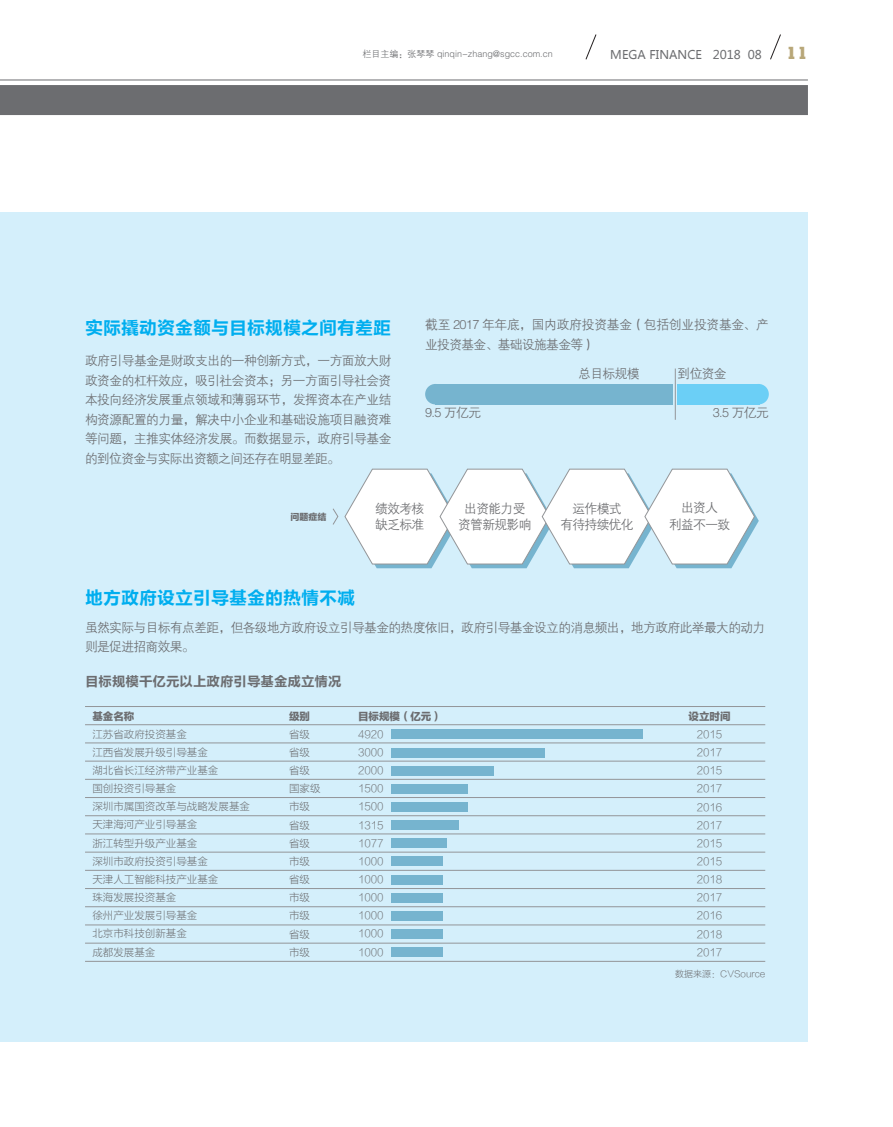
<style>
.page{position:relative;width:893px;height:1127px;background:#fff}
.page>*{position:absolute;margin:0;border:0;box-sizing:border-box;transform-origin:0 0}
.t1{font:18px "FZLTCHJW GB1 0";color:#00aeef}
.t2{font:800 16.95px "Stymie BT";color:#b8a779}
.t3{font:13.5px "FZLTCHJW GB1 0";color:#6c6d70}
.t4{font:12.75px/19.5px "FZZDXJW GB1 0";letter-spacing:-.05em;color:#6c6d70;text-align:center}
.t5{font:12.75px/19.5px "FZZDXJW GB1 0";letter-spacing:-.02em;color:#6c6d70}
.t6{font:12.75px "FZZDXJW GB1 0";letter-spacing:-.005em;color:#6c6d70}
.t7{font:12px "Microsoft Ya Hei";color:#6c6d70}
.t8{font:10.5px/18.1px "FZLTKHJW GB1 0";color:#6c6d70}
.t9{font:10.5px "FZLTTHJW GB1 0";color:#6c6d70}
.t10{font:9px "FZZDXJW GB1 0";color:#6c6d70}
.t11{font:9px "FZLTKHJW GB1 0";color:#6c6d70}
.t12{font:9px "FZLTTHJW GB1 0";color:#6c6d70}
</style>
<div class="page">
<svg style="left:585px;top:34px;width:12px;height:26px"></svg>
<svg style="left:770px;top:34px;width:11px;height:26px"></svg>
<div style="left:0;top:213px;width:808px;height:829px;background:#d4effb"></div>
<div style="left:0;top:85px;width:808px;height:30px;background:#6c6d70"></div>
<hr style="left:0;top:80px;width:808px;height:1px;background:#6c6d70">
<hr style="left:85px;top:724px;width:680px;height:1px;background:#939598">
<hr style="left:85px;top:706px;width:680px;height:1px;background:#939598">
<hr style="left:85px;top:870px;width:680px;height:1px;background:#939598">
<hr style="left:85px;top:797px;width:680px;height:1px;background:#939598">
<hr style="left:85px;top:943px;width:680px;height:1px;background:#939598">
<hr style="left:85px;top:761px;width:680px;height:1px;background:#939598">
<hr style="left:85px;top:906px;width:680px;height:1px;background:#939598">
<hr style="left:85px;top:852px;width:680px;height:1px;background:#939598">
<hr style="left:85px;top:742px;width:680px;height:1px;background:#939598">
<hr style="left:85px;top:888px;width:680px;height:1px;background:#939598">
<hr style="left:85px;top:815px;width:680px;height:1px;background:#939598">
<hr style="left:85px;top:961px;width:680px;height:1px;background:#939598">
<hr style="left:85px;top:779px;width:680px;height:1px;background:#939598">
<hr style="left:85px;top:924px;width:680px;height:1px;background:#939598">
<hr style="left:85px;top:833px;width:680px;height:1px;background:#939598">
<div style="left:391px;top:729px;width:252px;height:10px;background:#76b4cf"></div>
<div style="left:391px;top:748px;width:154px;height:9px;background:#76b4cf"></div>
<div style="left:391px;top:766px;width:103px;height:9px;background:#76b4cf"></div>
<div style="left:391px;top:784px;width:77px;height:10px;background:#76b4cf"></div>
<div style="left:391px;top:802px;width:77px;height:10px;background:#76b4cf"></div>
<div style="left:391px;top:820px;width:68px;height:10px;background:#76b4cf"></div>
<div style="left:391px;top:838px;width:55px;height:10px;background:#76b4cf"></div>
<div style="left:391px;top:856px;width:51px;height:10px;background:#76b4cf"></div>
<div style="left:391px;top:875px;width:51px;height:9px;background:#76b4cf"></div>
<div style="left:391px;top:893px;width:51px;height:9px;background:#76b4cf"></div>
<div style="left:391px;top:911px;width:51px;height:10px;background:#76b4cf"></div>
<div style="left:391px;top:929px;width:51px;height:10px;background:#76b4cf"></div>
<div style="left:391px;top:947px;width:51px;height:10px;background:#76b4cf"></div>
<hr style="left:675px;top:368px;width:1px;height:52px;background:#939598">
<div style="left:435px;top:384px;width:238px;height:20px;background:#76b4cf"></div>
<div style="left:425px;top:384px;width:21px;height:20px;background:#76b4cf;border-radius:50%"></div>
<div style="left:678px;top:384px;width:82px;height:20px;background:#6bcff6"></div>
<div style="left:748px;top:384px;width:21px;height:20px;background:#6bcff6;border-radius:50%"></div>
<svg style="left:332px;top:388px;width:437px;height:181px"></svg>
<p class="t10" style="left:362px;top:49px;width:192px">栏目主编：张琴琴 qinqin-zhang@sgcc.com.cn</p>
<p class="t7" style="left:610px;top:47px;width:153px">MEGA FINANCE 2018 08</p>
<h2 class="t2" style="left:786px;top:43px;width:23px">11</h2>
<h1 class="t1" style="left:85px;top:318px;width:308px">实际撬动资金额与目标规模之间有差距</h1>
<p class="t4" style="left:85px;top:351px;width:308px;text-align:justify">政府引导基金是财政支出的一种创新方式，一方面放大财政资金的杠杆效应，吸引社会资本；另一方面引导社会资本投向经济发展重点领域和薄弱环节，发挥资本在产业结构资源配置的力量，解决中小企业和基础设施项目融资难等问题，主推实体经济发展。而数据显示，政府引导基金的到位资金与实际出资额之间还存在明显差距。</p>
<p class="t4" style="left:85px;top:390px;width:308px;text-align:justify;text-indent:196px">发挥资本在产业结构资源配置的力量，解决中小企业和基础设施项目融资难等问题，主推实体经济发展。而数据显示，政府引导基金的到位资金与实际出资额之间还存在明显差距。</p>
<p class="t6" style="left:418px;top:318px;width:348px">截至 2017 年年底，国内政府投资基金（包括创业投资基金、产</p>
<p class="t5" style="left:425px;top:316px;width:345px">截至 2017 年年底，国内政府投资基金（包括创业投资基金、产业投资基金、基础设施基金等）</p>
<p class="t4" style="left:578px;top:364px;width:63px">总目标规模</p>
<p class="t4" style="left:425px;top:403px;width:57px">9.5 万亿元</p>
<p class="t4" style="left:678px;top:364px;width:51px">到位资金</p>
<p class="t4" style="left:713px;top:403px;width:57px">3.5 万亿元</p>
<p class="t12" style="left:290px;top:512px;width:37px">问题症结</p>
<p class="t4" style="left:375px;top:500px;width:51px;line-height:16.5px;text-align:left">绩效考核缺乏标准</p>
<p class="t4" style="left:458px;top:500px;width:75px;line-height:16.5px">出资能力受资管新规影响</p>
<p class="t4" style="left:560px;top:500px;width:75px;line-height:16.5px">运作模式<br>有待持续优化</p>
<p class="t4" style="left:669px;top:500px;width:63px;line-height:16.5px">出资人<br>利益不一致</p>
<p class="t4" style="left:592px;top:525px;width:51px">运作模式</p>
<h1 class="t1" style="left:85px;top:588px;width:272px">地方政府设立引导基金的热情不减</h1>
<p class="t1" style="left:121px;top:588px;width:199px">这里引导基金的热情不减</p>
<p class="t4" style="left:85px;top:618px;width:682px;text-align:left">虽然实际与目标有点差距，但各级地方政府设立引导基金的热度依旧，政府引导基金设立的消息频出，地方政府此举最大的动力则是促进招商效果。</p>
<p class="t4" style="left:704px;top:618px;width:63px">的最大的动</p>
<p class="t4" style="left:85px;top:638px;width:123px">力则是促进招商效果。</p>
<p class="t3" style="left:85px;top:674px;width:258px">目标规模千亿元以上政府引导基金成立情况</p>
<p class="t9" style="left:92px;top:710px;width:43px">基金名称</p>
<p class="t8" style="left:92px;top:725px;width:159px">江苏省政府投资基金<br>江西省发展升级引导基金<br>湖北省长江经济带产业基金<br>国创投资引导基金<br>深圳市属国资改革与战略发展基金</p>
<p class="t8" style="left:92px;top:834px;width:128px">浙江转型升级产业基金<br>深圳市政府投资引导基金天津人工智能科技产业基金珠海发展投资基金<br>徐州产业发展引导基金<br>北京市科技创新基金<br>成都发展基金</p>
<p class="t3" style="left:166px;top:674px;width:163px">以上政府引导基金成立情况</p>
<p class="t9" style="left:289px;top:710px;width:22px">级别</p>
<p class="t8" style="left:289px;top:725px;width:33px">省级省级省级国家级市级省级省级市级省级市级市级省级市级</p>
<p class="t8" style="left:92px;top:816px;width:128px">天津海河产业引导基金省级</p>
<p class="t9" style="left:358px;top:710px;width:85px">目标规模（亿元）</p>
<p class="t8" style="left:358px;top:725px;width:27px;text-align:justify">4920<br>3000<br>2000<br>1500<br>1500<br>1315<br>1077<br>1000<br>1000<br>1000<br>1000<br>1000<br>1000</p>
<p class="t9" style="left:689px;top:710px;width:43px">设立时间</p>
<p class="t8" style="left:697px;top:725px;width:27px;text-align:justify">2015<br>2017<br>2015<br>2017<br>2016<br>2017<br>2015<br>2015<br>2018<br>2017<br>2016<br>2018<br>2017</p>
<p class="t11" style="left:675px;top:969px;width:91px">数据来源：CVSource</p>
</div>
